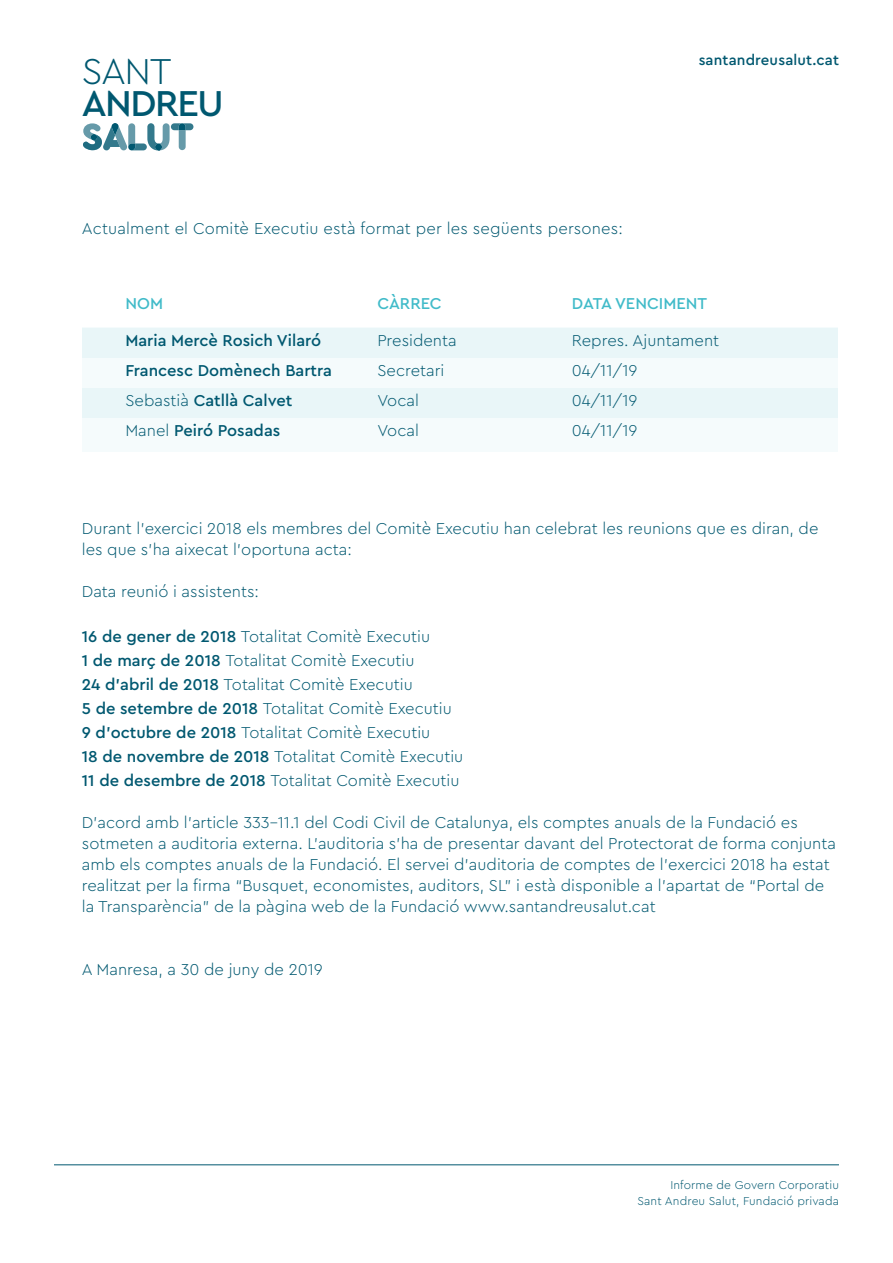
<style>
.page{position:relative;width:893px;height:1263px;background:#fff}
.page>*{position:absolute;margin:0;border:0;box-sizing:border-box;transform-origin:0 0}
.t1{font:500 37.65px "Cera PRO";letter-spacing:-.04em;color:#005870}
.t2{font:300 37.65px "Cera PRO";color:#005870}
.t3{font:300 16.5px/24px "Cera PRO";color:#005870}
.t4{font:500 16.5px/30px "Cera PRO";color:#005870}
.t5{font:500 16.5px "Cera PRO";color:#41bbc9}
.t6{font:500 15px "Cera PRO";letter-spacing:.01em;color:#005870}
.t7{font:300 12px/16.5px "Cera PRO";letter-spacing:.01em;color:#005870;text-align:right}
.s1{font-weight:300}
.s2{font-weight:500}
</style>
<div class="page">
<hr style="left:54px;top:1164px;width:785px;height:1px;background:#005870">
<svg style="left:83px;top:123px;width:110px;height:27px"></svg>
<div style="left:83px;top:327px;width:755px;height:125px;background:#f5fbfc"></div>
<div style="left:83px;top:328px;width:755px;height:30px;background:#e9f6f8"></div>
<div style="left:83px;top:388px;width:755px;height:29px;background:#e9f6f8"></div>
<h1 class="t2" style="left:82px;top:46px;width:91px">SANT</h1>
<h1 class="t1" style="left:82px;top:79px;width:143px">ANDREU</h1>
<p class="t3" style="left:82px;top:216px;width:543px">Actualment el Comitè Executiu està format per les següents persones:</p>
<p class="t6" style="left:699px;top:50px;width:142px">santandreusalut.cat</p>
<p class="t5" style="left:125px;top:292px;width:39px">NOM</p>
<p class="t5" style="left:377px;top:292px;width:66px">CÀRREC</p>
<p class="t5" style="left:572px;top:292px;width:137px">DATA VENCIMENT</p>
<p class="t3" style="left:377px;top:324px;width:81px;line-height:30px">Presidenta<br>Secretari<br>Vocal<br>Vocal</p>
<p class="t3" style="left:572px;top:324px;width:149px;line-height:30px">Repres. Ajuntament<br>04/11/19<br>04/11/19<br>04/11/19</p>
<p class="t4" style="left:125px;top:324px;width:208px">Maria Mercè Rosich Vilaró<br>Francesc Domènech Bartra<br><span class="s1">Sebastià</span> Catllà Calvet<br><span class="s1">Manel</span> Peiró Posadas</p>
<p class="t3" style="left:82px;top:517px;width:738px;line-height:21px">Durant l’exercici 2018 els membres del Comitè Executiu han celebrat les reunions que es diran, de les que s’ha aixecat l’oportuna acta:</p>
<p class="t3" style="left:82px;top:578px;width:179px">Data reunió i assistents:</p>
<p class="t3" style="left:82px;top:623px;width:383px"><span class="s2">16 de gener de 2018</span> Totalitat Comitè Executiu<br><span class="s2">1 de març de 2018</span> Totalitat Comitè Executiu<br><span class="s2">24 d’abril de 2018</span> Totalitat Comitè Executiu<br><span class="s2">5 de setembre de 2018</span> Totalitat Comitè Executiu <span class="s2">9 d’octubre de 2018</span> Totalitat Comitè Executiu<br><span class="s2">18 de novembre de 2018</span> Totalitat Comitè Executiu <span class="s2">11 de desembre de 2018</span> Totalitat Comitè Executiu</p>
<p class="t3" style="left:82px;top:811px;width:756px;line-height:21px">D’acord amb l’article 333-11.1 del Codi Civil de Catalunya, els comptes anuals de la Fundació es sotmeten a auditoria externa. L’auditoria s’ha de presentar davant del Protectorat de forma conjunta amb els comptes anuals de la Fundació. El servei d’auditoria de comptes de l’exercici 2018 ha estat realitzat per la firma “Busquet, economistes, auditors, SL” i està disponible a l’apartat de “Portal de la Transparència” de la pàgina web de la Fundació www.santandreusalut.cat</p>
<p class="t3" style="left:82px;top:956px;width:243px">A Manresa, a 30 de juny de 2019</p>
<p class="t7" style="left:637px;top:1176px;width:203px">Informe de Govern Corporatiu<br>Sant Andreu Salut, Fundació privada</p>
</div>
